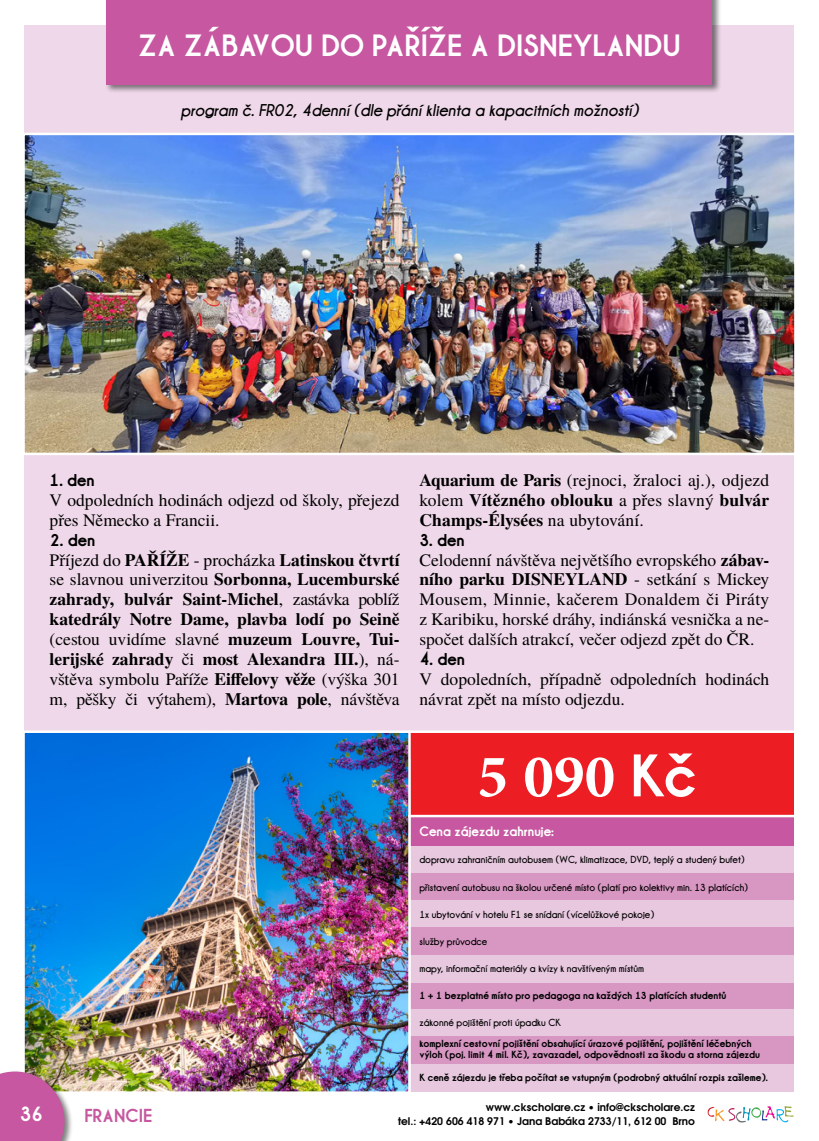
<style>
.page{position:relative;width:819px;height:1141px;background:#fff}
.page>*{position:absolute;margin:0;border:0;box-sizing:border-box;transform-origin:0 0}
.t1{font:700 61.25px "Minion Pro";color:#fff}
.t2{font:700 31.5px "Champagne&Limousines Thick";color:#fff}
.t3{font:700 21px "Champagne&Limousines Thick";color:#fff}
.t4{font:700 19.25px "Champagne&Limousines Thick";color:#c657a0}
.t5{font:17.5px/19.8px "Te X Gyre Termes";color:#000}
.t6{font:700 17.5px/19.8px "Te X Gyre Termes";color:#000;text-align:justify}
.t7{font:italic 17.5px "Champagne&Limousines Thick";color:#000}
.t8{font:700 17.5px "Champagne&Limousines Thick";color:#000}
.t9{font:700 14px "Champagne&Limousines Thick";color:#fff}
.t10{font:10.5px "Champagne&Limousines Thick";color:#000}
.t11{font:700 10.5px/10.5px "Champagne&Limousines Thick";color:#000}
.t12{font:700 10.5px/14px "Te X Gyre Adventor";color:#000;text-align:right}
.s1{font-weight:400}
.s2{font-weight:700}
.s3{font-family:"Champagne&Limousines Thick"}
</style>
<div class="page">
<div style="left:25px;top:25px;width:769px;height:1066px;background:#efd8e9"></div>
<div style="left:409px;top:846px;width:385px;height:27px;background:#e8c8df"></div>
<div style="left:409px;top:873px;width:385px;height:27px;background:#d896c2"></div>
<div style="left:409px;top:982px;width:385px;height:27px;background:#d896c2"></div>
<div style="left:409px;top:900px;width:385px;height:28px;background:#e8c8df"></div>
<div style="left:409px;top:1009px;width:385px;height:28px;background:#e8c8df"></div>
<div style="left:409px;top:928px;width:385px;height:27px;background:#d896c2"></div>
<div style="left:409px;top:1037px;width:385px;height:27px;background:#d896c2"></div>
<div style="left:409px;top:955px;width:385px;height:27px;background:#e8c8df"></div>
<div style="left:409px;top:1064px;width:385px;height:27px;background:#e8c8df"></div>
<div style="left:105px;top:0;width:616px;height:93px;background:#000;opacity:.5"></div>
<div style="left:107px;top:0;width:605px;height:84px;background:#c657a0"></div>
<div style="left:409px;top:816px;width:385px;height:30px;background:#c657a0"></div>
<div style="left:409px;top:732px;width:385px;height:84px;background:#ed1d24"></div>
<img style="left:25px;top:136px;width:768px;height:316px">
<div style="left:22px;top:133px;width:774px;height:322px;border:2px solid #fff"></div>
<img style="left:25px;top:733px;width:382px;height:358px">
<div style="left:22px;top:730px;width:388px;height:364px;border:2px solid #fff"></div>
<hr style="left:408px;top:815px;width:386px;height:2px;background:#fff">
<hr style="left:408px;top:730px;width:386px;height:3px;background:#fff">
<div style="left:0;top:1070px;width:74px;height:71px;background:#000;opacity:.5"></div>
<svg style="left:0;top:1071px;width:64px;height:70px;background:#c15f9a"></svg>
<svg style="left:707px;top:1106px;width:86px;height:17px"></svg>
<h2 class="t2" style="left:138px;top:27px;width:544px">ZA ZÁBAVOU DO PAŘÍŽE A DISNEYLANDU</h2>
<p class="t7" style="left:181px;top:100px;width:459px">program č. FR02, 4denní (dle přání klienta a kapacitních možností)</p>
<p class="t8" style="left:50px;top:470px;width:47px">1. den</p>
<p class="t5" style="left:50px;top:489px;width:351px">V odpoledních hodinách odjezd od školy, přejezd přes Německo a Francii.</p>
<p class="t8" style="left:50px;top:529px;width:47px">2. den</p>
<p class="t6" style="left:50px;top:549px;width:351px"><span class="s1">Příjezd do</span> PAŘÍŽE <span class="s1">- procházka</span> Latinskou čtvrtí <span class="s1">se slavnou univerzitou</span> Sorbonna, Lucemburské zahrady, bulvár Saint-Michel<span class="s1">, zastávka poblíž </span>katedrály Notre Dame, plavba lodí po Seině <span class="s1">(cestou uvidíme slavné</span> muzeum Louvre, Tui&shy;lerijské zahrady <span class="s1">či</span> most Alexandra III.<span class="s1">), ná&shy;vštěva symbolu Paříže</span> Eiffelovy věže <span class="s1">(výška 301 m, pěšky či výtahem),</span> Martova pole<span class="s1">, návštěva</span></p>
<p class="t5" style="left:419px;top:470px;width:351px;text-align:justify"><span class="s2">Aquarium de Paris</span> (rejnoci, žraloci aj.), odjezd kolem <span class="s2">Vítězného oblouku</span> a přes slavný <span class="s2">bulvár Champs-Élysées</span> na ubytování.</p>
<p class="t8" style="left:419px;top:529px;width:47px">3. den</p>
<p class="t5" style="left:419px;top:549px;width:351px;text-align:justify">Celodenní návštěva největšího evropského <span class="s2">zábav&shy;ního parku DISNEYLAND</span> - setkání s Mickey Mousem, Minnie, kačerem Donaldem či Piráty z Karibiku, horské dráhy, indiánská vesnička a ne&shy;spočet dalších atrakcí, večer odjezd zpět do ČR.</p>
<p class="t8" style="left:419px;top:648px;width:47px">4. den</p>
<p class="t5" style="left:419px;top:668px;width:351px">V dopoledních, případně odpoledních hodinách návrat zpět na místo odjezdu.</p>
<h1 class="t1" style="left:477px;top:734px;width:220px">5 090 <span class="s3">Kč</span></h1>
<p class="t9" style="left:419px;top:822px;width:136px">Cena zájezdu zahrnuje:</p>
<p class="t10" style="left:419px;top:853px;width:327px">dopravu zahraničním autobusem (WC, klimatizace, DVD, teplý a studený bufet)</p>
<p class="t10" style="left:419px;top:881px;width:330px">přistavení autobusu na školou určené místo (platí pro kolektivy min. 13 platících)</p>
<p class="t10" style="left:419px;top:908px;width:236px">1x ubytování v hotelu F1 se snídaní (vícelůžkové pokoje)</p>
<p class="t10" style="left:419px;top:935px;width:69px">služby průvodce</p>
<p class="t10" style="left:419px;top:963px;width:226px">mapy, informační materiály a kvízy k navštíveným místům</p>
<p class="t11" style="left:419px;top:990px;width:308px">1 + 1 bezplatné místo pro pedagoga na každých 13 platících studentů</p>
<p class="t10" style="left:419px;top:1017px;width:143px">zákonné pojištění proti úpadku CK</p>
<p class="t11" style="left:419px;top:1039px;width:342px">komplexní cestovní pojištění obsahující úrazové pojištění, pojištění léčebných výloh (poj. limit 4 mil. Kč), zavazadel, odpovědnosti za škodu a storna zájezdu</p>
<p class="t11" style="left:419px;top:1072px;width:350px">K ceně zájezdu je třeba počítat se vstupným (podrobný aktuální rozpis zašleme).</p>
<p class="t3" style="left:20px;top:1101px;width:25px">36</p>
<p class="t4" style="left:84px;top:1104px;width:70px">FRANCIE</p>
<p class="t12" style="left:398px;top:1099px;width:298px">www.ckscholare.cz • info@ckscholare.cz<br>tel.: +420 606 418 971 • Jana Babáka 2733/11, 612 00 Brno</p>
</div>
